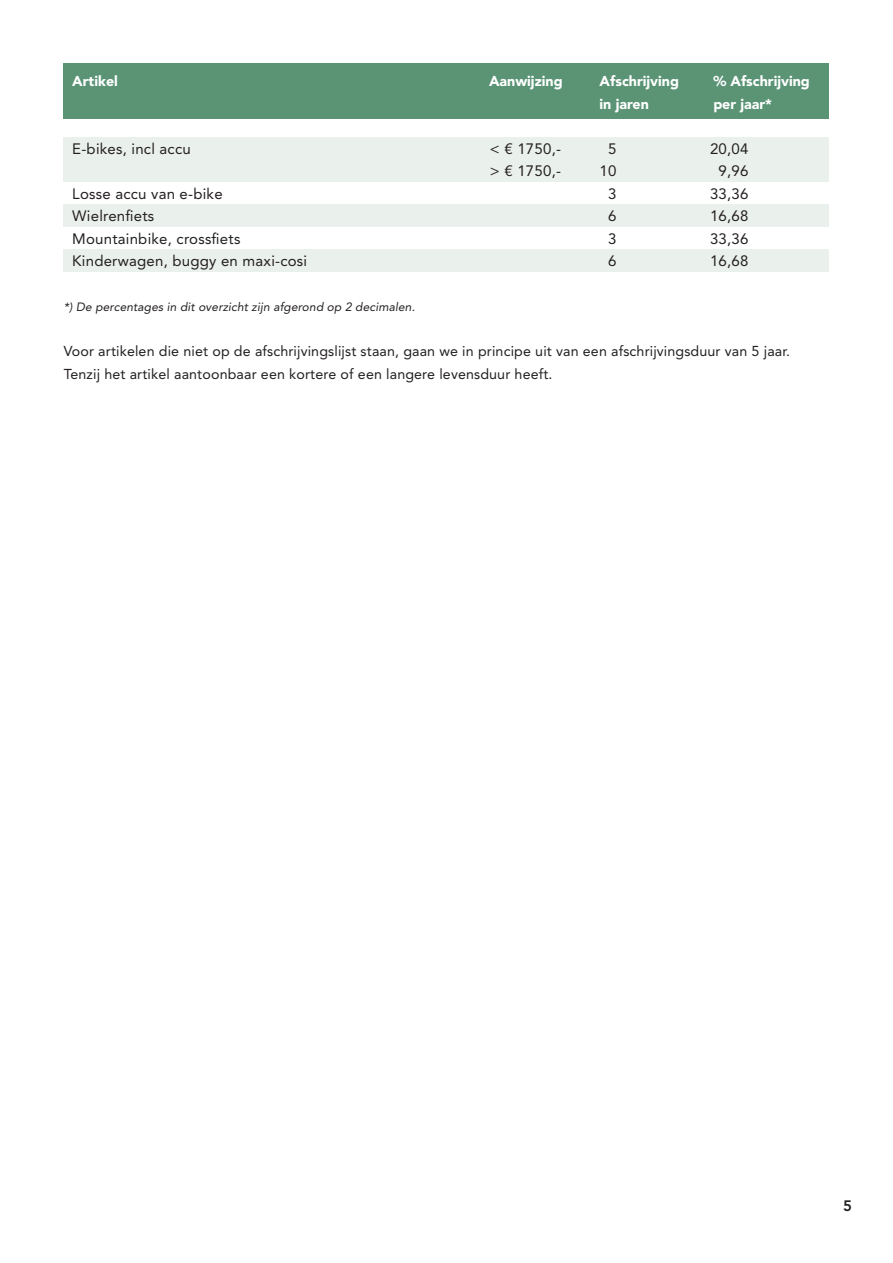
<style>
.page{position:relative;width:893px;height:1263px;background:#fff}
.page>*{position:absolute;margin:0;border:0;box-sizing:border-box;transform-origin:0 0}
._2_4_Platte_tekst{font:15px "Avenir LT Std";letter-spacing:.015em;color:#231f20}
.t1{font:800 15px "Avenir LT Std";color:#231f20}
._2_4_Platte_tekst-2{font:14.25px/22.5px "Avenir LT Std";letter-spacing:.01em;color:#231f20}
._2_4_Platte_tekst-3{font:900 14.25px "Avenir LT Std";color:#fff}
._2_4_Platte_tekst-4{font:italic 12px "Avenir LT Std";letter-spacing:.01em;color:#231f20}
</style>
<div class="page">
<div style="left:64px;top:137px;width:765px;height:23px;background:#eaf0ec"></div>
<div style="left:64px;top:160px;width:765px;height:22px;background:#eaf0ec"></div>
<div style="left:64px;top:205px;width:765px;height:22px;background:#eaf0ec"></div>
<div style="left:64px;top:250px;width:765px;height:22px;background:#eaf0ec"></div>
<div style="left:64px;top:64px;width:765px;height:55px;background:#5a9475"></div>
<p class="_2_4_Platte_tekst-3" style="left:72px;top:73px;width:47px">Artikel</p>
<p class="_2_4_Platte_tekst-3" style="left:489px;top:73px;width:75px">Aanwijzing</p>
<p class="_2_4_Platte_tekst-3" style="left:600px;top:73px;width:81px">Afschrijving</p>
<p class="_2_4_Platte_tekst-3" style="left:600px;top:95px;width:51px">in jaren</p>
<p class="_2_4_Platte_tekst-3" style="left:713px;top:73px;width:98px">% Afschrijving</p>
<p class="_2_4_Platte_tekst-3" style="left:713px;top:95px;width:60px">per jaar*</p>
<p class="_2_4_Platte_tekst" style="left:72px;top:140px;width:120px">E-bikes, incl accu</p>
<p class="_2_4_Platte_tekst" style="left:490px;top:140px;width:73px">&lt; € 1750,-</p>
<p class="_2_4_Platte_tekst" style="left:608px;top:140px;width:10px">5</p>
<p class="_2_4_Platte_tekst" style="left:710px;top:140px;width:40px">20,04</p>
<p class="_2_4_Platte_tekst" style="left:490px;top:162px;width:73px">&gt; € 1750,-</p>
<p class="_2_4_Platte_tekst" style="left:599px;top:162px;width:18px">10</p>
<p class="_2_4_Platte_tekst" style="left:719px;top:162px;width:31px">9,96</p>
<p class="_2_4_Platte_tekst" style="left:72px;top:185px;width:152px">Losse accu van e-bike</p>
<p class="_2_4_Platte_tekst" style="left:608px;top:185px;width:10px">3</p>
<p class="_2_4_Platte_tekst" style="left:710px;top:185px;width:40px">33,36</p>
<p class="_2_4_Platte_tekst" style="left:72px;top:207px;width:83px">Wielrenfiets</p>
<p class="_2_4_Platte_tekst" style="left:608px;top:207px;width:10px">6</p>
<p class="_2_4_Platte_tekst" style="left:710px;top:207px;width:40px">16,68</p>
<p class="_2_4_Platte_tekst" style="left:72px;top:230px;width:170px">Mountainbike, crossfiets</p>
<p class="_2_4_Platte_tekst" style="left:608px;top:230px;width:10px">3</p>
<p class="_2_4_Platte_tekst" style="left:710px;top:230px;width:40px">33,36</p>
<p class="_2_4_Platte_tekst" style="left:72px;top:252px;width:236px">Kinderwagen, buggy en maxi-cosi</p>
<p class="_2_4_Platte_tekst" style="left:608px;top:252px;width:10px">6</p>
<p class="_2_4_Platte_tekst" style="left:710px;top:252px;width:40px">16,68</p>
<p class="_2_4_Platte_tekst-4" style="left:64px;top:300px;width:353px">*) De percentages in dit overzicht zijn afgerond op 2 decimalen.</p>
<p class="_2_4_Platte_tekst-2" style="left:64px;top:340px;width:728px">Voor artikelen die niet op de afschrijvingslijst staan, gaan we in principe uit van een afschrijvingsduur van 5 jaar.<br>Tenzij het artikel aantoonbaar een kortere of een langere levensduur heeft.</p>
<p class="t1" style="left:843px;top:1197px;width:10px">5</p>
</div>
